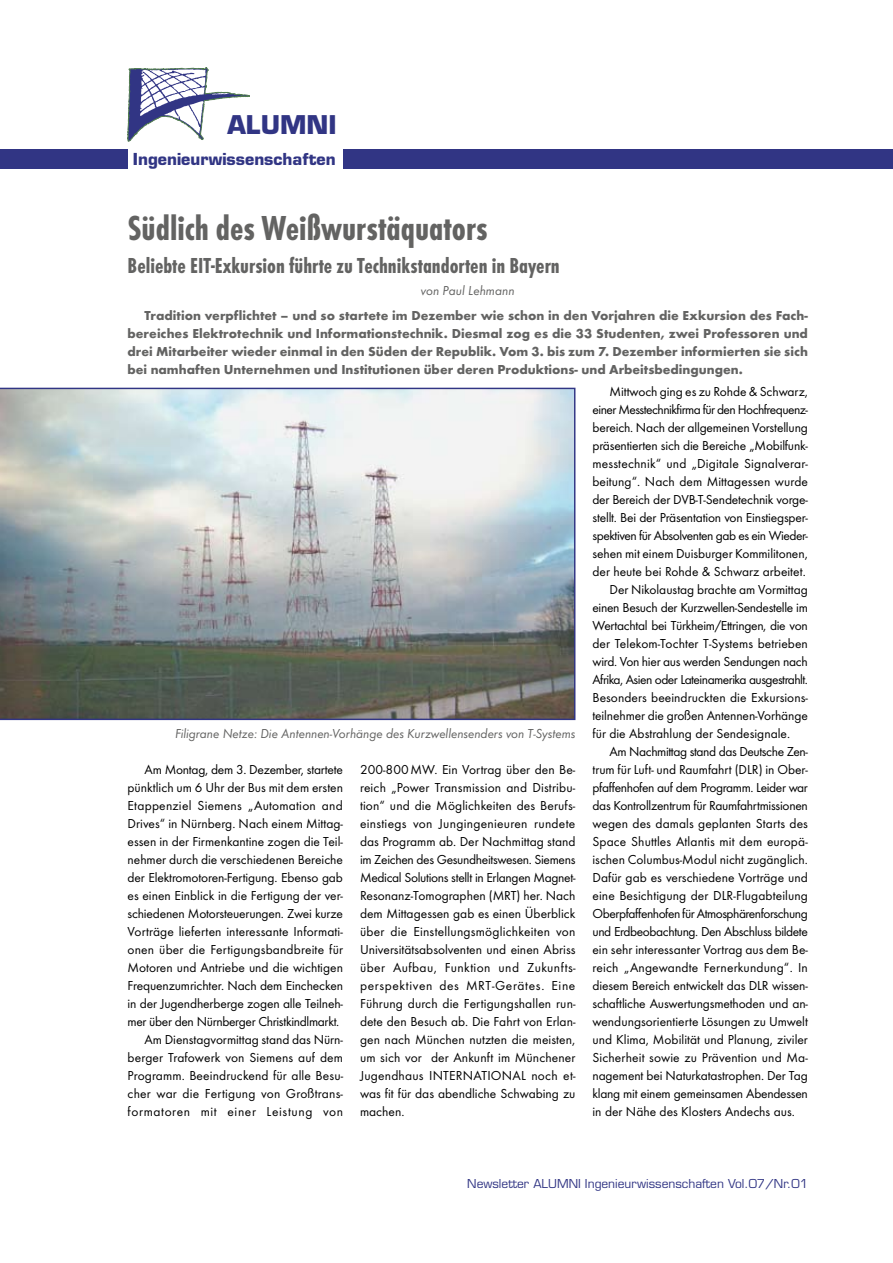
<style>
.page{position:relative;width:893px;height:1263px;background:#fff}
.page>*{position:absolute;margin:0;border:0;box-sizing:border-box;transform-origin:0 0}
.t1{font:36px "Futura T Bol Con";color:#636362}
.t2{font:700 25.2px "Eurostile";color:#313584}
.t3{font:22.5px "Futura T Bol Con";color:#636362}
.t4{font:700 16.05px "Eurostile";color:#313584}
.t5{font:13.5px/18px "Futura T Boo";letter-spacing:-.005em;color:#000;text-align:justify}
.t6{font:700 13.5px/18px "Futura T";color:#636362;text-align:justify}
.t7{font:13.5px "Futura T Boo";letter-spacing:-.025em;color:#000}
.t8{font:13.5px "Futura T Boo";letter-spacing:-.03em;color:#000}
.t9{font:13.5px "Futura T Boo";letter-spacing:-.04em;color:#000}
.t10{font:13.5px "Futura T Boo Obl";letter-spacing:-.005em;color:#636362}
.t11{font:13.5px "Futura T Boo";letter-spacing:-.035em;color:#000}
.t12{font:13.5px "Futura T Boo";letter-spacing:.015em;color:#000}
.t13{font:13.5px "Futura T Boo";letter-spacing:.045em;color:#000}
.t14{font:12px "Eurostile";color:#313584}
</style>
<div class="page">
<svg style="left:128px;top:67px;width:122px;height:74px"></svg>
<div style="left:343px;top:149px;width:550px;height:20px;background:#313584"></div>
<div style="left:0;top:149px;width:128px;height:20px;background:#313584"></div>
<svg style="left:0;top:388px;width:575px;height:332px;background:#a5acac"></svg>
<h2 class="t2" style="left:227px;top:109px;width:111px">ALUMNI</h2>
<p class="t4" style="left:133px;top:149px;width:204px">Ingenieurwissenschaften</p>
<h1 class="t1" style="left:128px;top:207px;width:361px">Südlich des Weißwurstäquators</h1>
<h3 class="t3" style="left:128px;top:252px;width:434px">Beliebte EIT-Exkursion führte zu Technikstandorten in Bayern</h3>
<p class="t10" style="left:421px;top:283px;width:95px">von Paul Lehmann</p>
<p class="t6" style="left:128px;top:306px;width:682px;text-indent:17px">Tradition verpflichtet – und so startete im Dezember wie schon in den Vorjahren die Exkursion des Fach&shy;bereiches Elektrotechnik und Informationstechnik. Diesmal zog es die 33 Studenten, zwei Professoren und drei Mitarbeiter wieder einmal in den Süden der Republik. Vom 3. bis zum 7. Dezember informierten sie sich bei namhaften Unternehmen und Institutionen über deren Produktions- und Arbeitsbedingungen.</p>
<p class="t10" style="left:175px;top:726px;width:402px">Filigrane Netze: Die Antennen-Vorhänge des Kurzwellensenders von T-Systems</p>
<p class="t5" style="left:145px;top:761px;width:200px">Am Montag, dem 3. Dezember, startete</p>
<p class="t5" style="left:128px;top:779px;width:217px">pünktlich um 6 Uhr der Bus mit dem ersten</p>
<p class="t12" style="left:128px;top:798px;width:217px">Etappenziel Siemens „Automation and</p>
<p class="t5" style="left:128px;top:815px;width:217px">Drives“ in Nürnberg. Nach einem Mittag-</p>
<p class="t5" style="left:128px;top:833px;width:217px">essen in der Firmenkantine zogen die Teil-</p>
<p class="t5" style="left:128px;top:851px;width:217px">nehmer durch die verschiedenen Bereiche</p>
<p class="t5" style="left:128px;top:869px;width:217px">der Elektromotoren-Fertigung. Ebenso gab</p>
<p class="t5" style="left:128px;top:887px;width:217px">es einen Einblick in die Fertigung der ver-</p>
<p class="t5" style="left:128px;top:905px;width:217px">schiedenen Motorsteuerungen. Zwei kurze</p>
<p class="t5" style="left:128px;top:923px;width:217px">Vorträge lieferten interessante Informati-</p>
<p class="t5" style="left:128px;top:941px;width:217px">onen über die Fertigungsbandbreite für</p>
<p class="t5" style="left:128px;top:959px;width:217px">Motoren und Antriebe und die wichtigen</p>
<p class="t5" style="left:128px;top:977px;width:217px">Frequenzumrichter. Nach dem Einchecken</p>
<p class="t5" style="left:128px;top:995px;width:217px">in der Jugendherberge zogen alle Teilneh-</p>
<p class="t7" style="left:128px;top:1014px;width:211px">mer über den Nürnberger Christkindlmarkt.</p>
<p class="t5" style="left:145px;top:1031px;width:200px">Am Dienstagvormittag stand das Nürn-</p>
<p class="t5" style="left:128px;top:1049px;width:217px">berger Trafowerk von Siemens auf dem</p>
<p class="t5" style="left:128px;top:1067px;width:217px">Programm. Beeindruckend für alle Besu-</p>
<p class="t12" style="left:128px;top:1086px;width:217px">cher war die Fertigung von Großtrans-</p>
<p class="t13" style="left:128px;top:1104px;width:217px">formatoren mit einer Leistung von</p>
<p class="t5" style="left:360px;top:761px;width:217px">200-800MW. Ein Vortrag über den Be&shy;reich „Power Transmission and Distribu&shy;tion“ und die Möglichkeiten des Berufs&shy;einstiegs von Jungingenieuren rundete das Programm ab. Der Nachmittag stand im Zeichen des Gesundheitswesen. Siemens Medical Solutions stellt in Erlangen Magnet-Resonanz-Tomographen (MRT) her. Nach dem Mittagessen gab es einen Überblick über die Einstellungsmöglichkeiten von Universitätsabsolventen und einen Abriss über Aufbau, Funktion und Zukunfts&shy;perspektiven des MRT-Gerätes. Eine Führung durch die Fertigungshallen run&shy;dete den Besuch ab. Die Fahrt von Erlan&shy;gen nach München nutzten die meisten, um sich vor der Ankunft im Münchener Jugendhaus INTERNATIONAL noch et&shy;was fit für das abendliche Schwabing zu machen.</p>
<p class="t5" style="left:609px;top:382px;width:200px">Mittwoch ging es zu Rohde &amp; Schwarz,</p>
<p class="t9" style="left:592px;top:402px;width:217px">einer Messtechnikfirma für den Hochfrequenz-</p>
<p class="t5" style="left:592px;top:418px;width:217px">bereich. Nach der allgemeinen Vorstellung</p>
<p class="t5" style="left:592px;top:436px;width:217px">präsentierten sich die Bereiche „Mobilfunk-</p>
<p class="t5" style="left:592px;top:454px;width:217px">messtechnik“ und „Digitale Signalverar-</p>
<p class="t5" style="left:592px;top:472px;width:217px">beitung“. Nach dem Mittagessen wurde</p>
<p class="t5" style="left:592px;top:490px;width:217px">der Bereich der DVB-T-Sendetechnik vorge-</p>
<p class="t5" style="left:592px;top:508px;width:217px">stellt. Bei der Präsentation von Einstiegsper-</p>
<p class="t11" style="left:592px;top:528px;width:217px">spektiven für Absolventen gab es ein Wieder-</p>
<p class="t5" style="left:592px;top:544px;width:217px">sehen mit einem Duisburger Kommilitonen,</p>
<p class="t5" style="left:592px;top:562px;width:213px">der heute bei Rohde &amp; Schwarz arbeitet.</p>
<p class="t5" style="left:609px;top:580px;width:200px">Der Nikolaustag brachte am Vormittag</p>
<p class="t7" style="left:592px;top:600px;width:217px">einen Besuch der Kurzwellen-Sendestelle im</p>
<p class="t7" style="left:592px;top:618px;width:217px">Wertachtal bei Türkheim/Ettringen, die von</p>
<p class="t5" style="left:592px;top:634px;width:217px">der Telekom-Tochter T-Systems betrieben</p>
<p class="t5" style="left:592px;top:652px;width:217px">wird. Von hier aus werden Sendungen nach</p>
<p class="t9" style="left:592px;top:672px;width:215px">Afrika, Asien oder Lateinamerika ausgestrahlt.</p>
<p class="t5" style="left:592px;top:688px;width:217px">Besonders beeindruckten die Exkursions-</p>
<p class="t5" style="left:592px;top:706px;width:217px">teilnehmer die großen Antennen-Vorhänge</p>
<p class="t5" style="left:592px;top:724px;width:197px">für die Abstrahlung der Sendesignale.</p>
<p class="t8" style="left:609px;top:744px;width:200px">Am Nachmittag stand das Deutsche Zen-</p>
<p class="t5" style="left:592px;top:760px;width:217px">trum für Luft- und Raumfahrt (DLR) in Ober-</p>
<p class="t8" style="left:592px;top:780px;width:217px">pfaffenhofen auf dem Programm. Leider war</p>
<p class="t5" style="left:592px;top:796px;width:217px">das Kontrollzentrum für Raumfahrtmissionen</p>
<p class="t5" style="left:592px;top:814px;width:217px">wegen des damals geplanten Starts des</p>
<p class="t5" style="left:592px;top:832px;width:217px">Space Shuttles Atlantis mit dem europä-</p>
<p class="t5" style="left:592px;top:850px;width:215px">ischen Columbus-Modul nicht zugänglich.</p>
<p class="t5" style="left:592px;top:868px;width:217px">Dafür gab es verschiedene Vorträge und</p>
<p class="t5" style="left:592px;top:886px;width:217px">eine Besichtigung der DLR-Flugabteilung</p>
<p class="t11" style="left:592px;top:906px;width:217px">Oberpfaffenhofen für Atmosphärenforschung</p>
<p class="t8" style="left:592px;top:924px;width:217px">und Erdbeobachtung. Den Abschluss bildete</p>
<p class="t5" style="left:592px;top:940px;width:217px">ein sehr interessanter Vortrag aus dem Be-</p>
<p class="t5" style="left:592px;top:958px;width:217px">reich „Angewandte Fernerkundung“. In</p>
<p class="t5" style="left:592px;top:976px;width:217px">diesem Bereich entwickelt das DLR wissen-</p>
<p class="t5" style="left:592px;top:994px;width:217px">schaftliche Auswertungsmethoden und an-</p>
<p class="t5" style="left:592px;top:1012px;width:217px">wendungsorientierte Lösungen zu Umwelt</p>
<p class="t5" style="left:592px;top:1030px;width:217px">und Klima, Mobilität und Planung, ziviler</p>
<p class="t5" style="left:592px;top:1048px;width:217px">Sicherheit sowie zu Prävention und Ma-</p>
<p class="t5" style="left:592px;top:1066px;width:217px">nagement bei Naturkatastrophen. Der Tag</p>
<p class="t5" style="left:592px;top:1084px;width:217px">klang mit einem gemeinsamen Abendessen</p>
<p class="t5" style="left:592px;top:1102px;width:202px">in der Nähe des Klosters Andechs aus.</p>
<p class="t14" style="left:467px;top:1176px;width:342px">Newsletter ALUMNI Ingenieurwissenschaften Vol.07/Nr.01</p>
</div>
